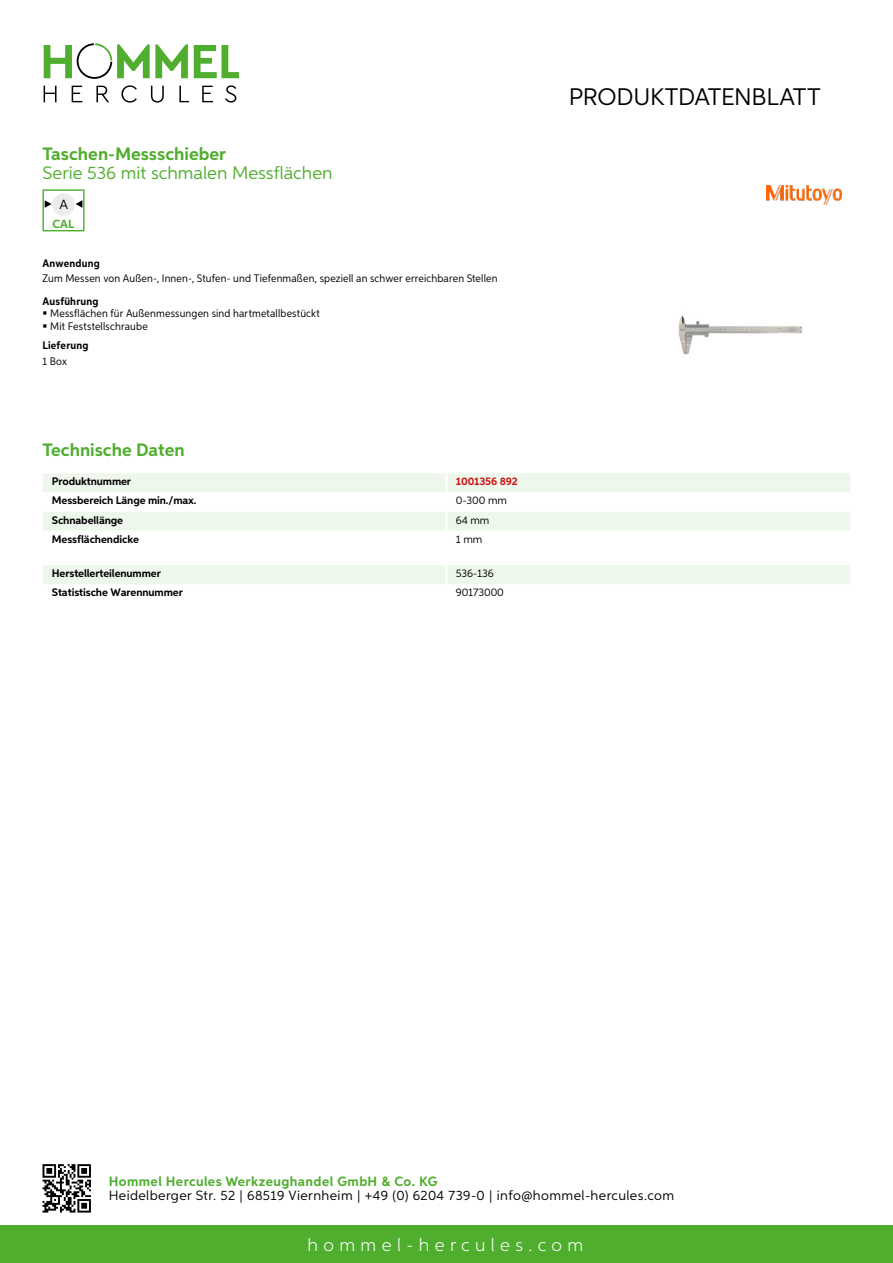
<style>
.page{position:relative;width:893px;height:1263px;background:#fff}
.page>*{position:absolute;margin:0;border:0;box-sizing:border-box;transform-origin:0 0}
.t1{font:24px "Aspira";letter-spacing:-.01em;color:#000}
.t2{font:700 18px "Aspira";color:#50ae2f}
.t3{font:18px "Aspira";color:#50ae2f}
.t4{font:300 18px "Aspira";letter-spacing:.3em;color:#fff}
.t5{font:13.5px "Aspira";letter-spacing:.03em;color:#000}
.t6{font:700 13.5px "Aspira";letter-spacing:.03em;color:#50ae2f}
.t7{font:13.35px "Aspira";color:#000}
.t8{font:700 11.85px "Aspira";color:#50ae2f}
.t9{font:10.95px/12.8px "Aspira Nar";letter-spacing:.015em;color:#000}
.t10{font:700 10.95px "Aspira";letter-spacing:-.01em;color:#000}
.t11{font:10.95px "Aspira";letter-spacing:-.01em;color:#000}
.t12{font:700 10.95px "Aspira Nar";letter-spacing:.02em;color:#000}
.t13{font:700 10.95px "Aspira";letter-spacing:-.01em;color:#cd1013}
</style>
<div class="page">
<div style="left:0;top:1226px;width:893px;height:37px;background:#50ae2f"></div>
<svg style="left:43px;top:1164px;width:48px;height:48px"></svg>
<svg style="left:194px;top:45px;width:45px;height:33px"></svg>
<svg style="left:44px;top:43px;width:144px;height:36px"></svg>
<svg style="left:44px;top:86px;width:13px;height:16px"></svg>
<svg style="left:72px;top:86px;width:10px;height:16px"></svg>
<svg style="left:96px;top:86px;width:13px;height:16px"></svg>
<svg style="left:121px;top:85px;width:16px;height:18px"></svg>
<svg style="left:151px;top:86px;width:13px;height:17px"></svg>
<svg style="left:179px;top:86px;width:10px;height:16px"></svg>
<svg style="left:202px;top:86px;width:11px;height:16px"></svg>
<svg style="left:225px;top:85px;width:11px;height:18px"></svg>
<div style="left:43px;top:473px;width:807px;height:19px;background:#eef7eb"></div>
<div style="left:43px;top:512px;width:807px;height:19px;background:#eef7eb"></div>
<hr style="left:445px;top:473px;width:3px;height:19px;background:#fff">
<hr style="left:445px;top:512px;width:3px;height:19px;background:#fff">
<div style="left:43px;top:565px;width:807px;height:19px;background:#eef7eb"></div>
<div style="left:43px;top:189px;width:42px;height:42px;border:1px solid #50ae2f"></div>
<div style="left:52px;top:193px;width:23px;height:23px;background:#ececec;border-radius:50%"></div>
<svg style="left:76px;top:200px;width:6px;height:8px"></svg>
<svg style="left:45px;top:200px;width:7px;height:8px"></svg>
<img style="left:678px;top:316px;width:125px;height:39px">
<img style="left:766px;top:185px;width:76px;height:19px">
<h2 class="t2" style="left:43px;top:142px;width:185px">Taschen-Messschieber</h2>
<h2 class="t3" style="left:43px;top:162px;width:292px">Serie 536 mit schmalen Messflächen</h2>
<p class="t7" style="left:59px;top:196px;width:10px">A</p>
<p class="t8" style="left:53px;top:216px;width:23px">CAL</p>
<p class="t12" style="left:43px;top:257px;width:59px">Anwendung</p>
<p class="t9" style="left:43px;top:272px;width:457px">Zum Messen von Außen-, Innen-, Stufen- und Tiefenmaßen, speziell an schwer erreichbaren Stellen</p>
<p class="t12" style="left:43px;top:294px;width:58px">Ausführung</p>
<p class="t9" style="left:50px;top:307px;width:271px">Messflächen für Außenmessungen sind hartmetallbestückt<br>Mit Feststellschraube</p>
<p class="t12" style="left:43px;top:339px;width:47px">Lieferung</p>
<p class="t9" style="left:43px;top:354px;width:26px">1 Box</p>
<h2 class="t2" style="left:43px;top:439px;width:144px">Technische Daten</h2>
<p class="t10" style="left:52px;top:475px;width:81px">Produktnummer</p>
<p class="t13" style="left:456px;top:475px;width:63px">1001356 892</p>
<p class="t10" style="left:52px;top:494px;width:146px">Messbereich Länge min./max.</p>
<p class="t11" style="left:456px;top:494px;width:53px">0-300 mm</p>
<p class="t10" style="left:52px;top:513px;width:73px">Schnabellänge</p>
<p class="t11" style="left:456px;top:513px;width:35px">64 mm</p>
<p class="t10" style="left:52px;top:532px;width:89px">Messflächendicke</p>
<p class="t11" style="left:456px;top:532px;width:28px">1 mm</p>
<p class="t10" style="left:52px;top:567px;width:111px">Herstellerteilenummer</p>
<p class="t11" style="left:456px;top:567px;width:39px">536-136</p>
<p class="t10" style="left:52px;top:586px;width:132px">Statistische Warennummer</p>
<p class="t11" style="left:456px;top:586px;width:50px">90173000</p>
<h1 class="t1" style="left:569px;top:82px;width:253px">Produktdatenblatt</h1>
<p class="t6" style="left:109px;top:1172px;width:330px">Hommel Hercules Werkzeughandel GmbH &amp; Co. KG</p>
<p class="t5" style="left:109px;top:1187px;width:567px">Heidelberger Str. 52 | 68519 Viernheim | +49 (0) 6204 739-0 | info@hommel-hercules.com</p>
<h2 class="t4" style="left:307px;top:1234px;width:277px">hommel-hercules.com</h2>
</div>
